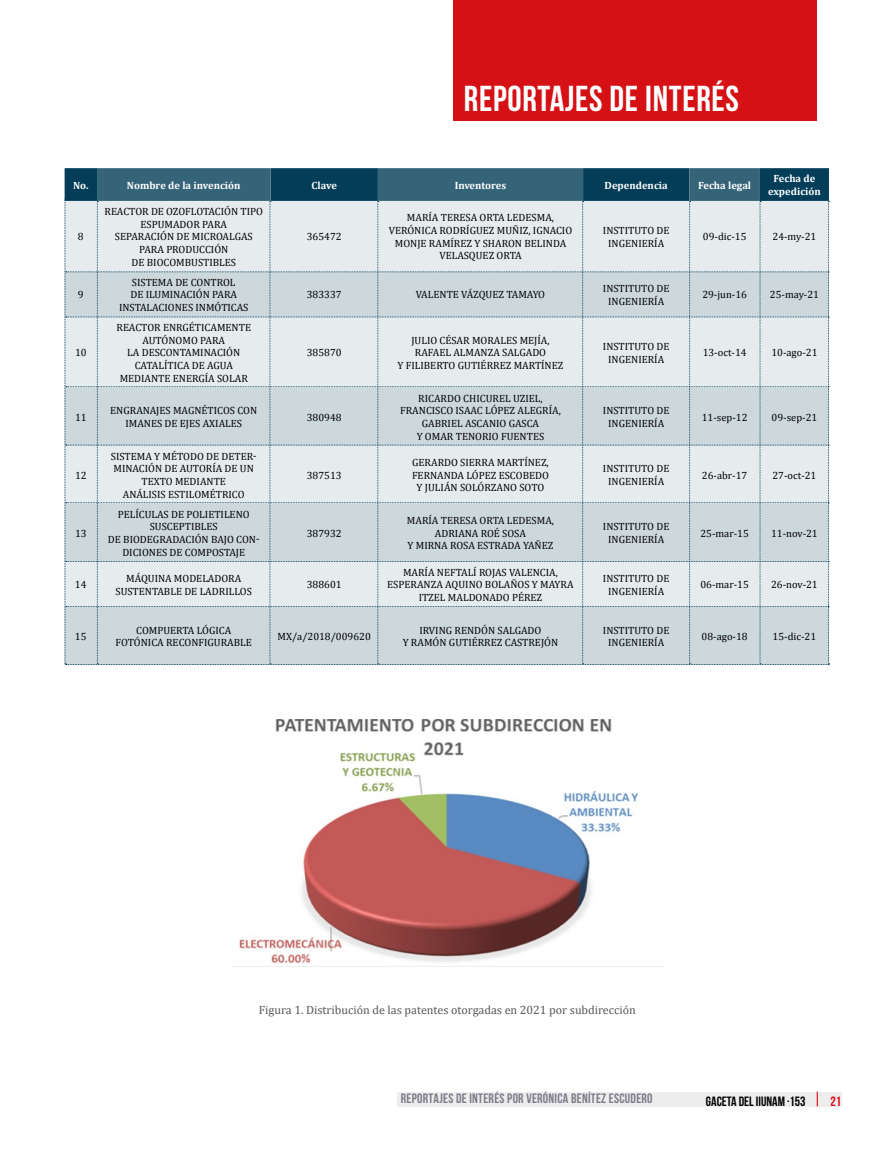
<style>
.page{position:relative;width:893px;height:1149px;background:#fff}
.page>*{position:absolute;margin:0;border:0;box-sizing:border-box;transform-origin:0 0}
.t1{font:700 36px "Bebas Neue";letter-spacing:.02em;color:#fff}
.t2{font:700 13.5px "Bebas Neue";letter-spacing:.02em;color:#7c7c89}
.t3{font:700 13.5px "Bebas Neue";color:#000}
.t4{font:700 13.5px "Bebas Neue";color:#e30613}
.t5{font:12px "Cambria";color:#585856}
.t6{font:10.5px/12.6px "Cambria";color:#000;text-align:center}
.t7{font:700 10.5px/12.6px "Cambria";color:#fff;text-align:center}
</style>
<div class="page">
<svg style="left:397px;top:1091px;width:444px;height:15px;background:#eeeded"></svg>
<div style="left:453px;top:0;width:364px;height:120px;background:#d61116"></div>
<img style="left:239px;top:719px;width:400px;height:245px">
<svg style="left:65px;top:168px;width:765px;height:497px;background:#cbd7dc"></svg>
<h1 class="t1" style="left:464px;top:79px;width:277px">REPORTAJES DE INTERÉS</h1>
<p class="t7" style="left:73px;top:178px;width:17px">No.</p>
<p class="t7" style="left:127px;top:178px;width:115px">Nombre de la invención</p>
<p class="t7" style="left:311px;top:178px;width:27px">Clave</p>
<p class="t7" style="left:455px;top:178px;width:53px">Inventores</p>
<p class="t7" style="left:605px;top:178px;width:65px">Dependencia</p>
<p class="t7" style="left:698px;top:178px;width:54px">Fecha legal</p>
<p class="t7" style="left:768px;top:172px;width:54px">Fecha de expedición</p>
<p class="t6" style="left:78px;top:230px;width:7px">8</p>
<p class="t6" style="left:104px;top:205px;width:160px">REACTOR DE OZOFLOTACIÓN TIPO<br>ESPUMADOR PARA<br>SEPARACIÓN DE MICROALGAS<br>PARA PRODUCCIÓN<br>DE BIOCOMBUSTIBLES</p>
<p class="t6" style="left:389px;top:211px;width:185px">MARÍA TERESA ORTA LEDESMA,<br>VERÓNICA RODRÍGUEZ MUÑIZ, IGNACIO<br>MONJE RAMÍREZ Y SHARON BELINDA<br>VELASQUEZ ORTA</p>
<p class="t6" style="left:603px;top:224px;width:68px">INSTITUTO DE<br>INGENIERÍA</p>
<p class="t6" style="left:703px;top:230px;width:45px">09-dic-15</p>
<p class="t6" style="left:772px;top:230px;width:45px">24-my-21</p>
<p class="t6" style="left:307px;top:230px;width:36px">365472</p>
<p class="t6" style="left:78px;top:288px;width:7px">9</p>
<p class="t6" style="left:75px;top:346px;width:13px">10</p>
<p class="t6" style="left:119px;top:276px;width:131px">SISTEMA DE CONTROL<br>DE ILUMINACIÓN PARA<br>INSTALACIONES INMÓTICAS</p>
<p class="t6" style="left:116px;top:321px;width:136px">REACTOR ENRGÉTICAMENTE<br>AUTÓNOMO PARA<br>LA DESCONTAMINACIÓN<br>CATALÍTICA DE AGUA<br>MEDIANTE ENERGÍA SOLAR</p>
<p class="t6" style="left:307px;top:288px;width:36px">383337</p>
<p class="t6" style="left:416px;top:288px;width:131px">VALENTE VÁZQUEZ TAMAYO</p>
<p class="t6" style="left:603px;top:282px;width:68px">INSTITUTO DE<br>INGENIERÍA</p>
<p class="t6" style="left:702px;top:288px;width:46px">29-jun-16</p>
<p class="t6" style="left:770px;top:288px;width:51px">25-may-21</p>
<p class="t6" style="left:307px;top:346px;width:36px">385870</p>
<p class="t6" style="left:397px;top:334px;width:167px">JULIO CÉSAR MORALES MEJÍA,<br>RAFAEL ALMANZA SALGADO<br>Y FILIBERTO GUTIÉRREZ MARTÍNEZ</p>
<p class="t6" style="left:603px;top:340px;width:68px">INSTITUTO DE<br>INGENIERÍA</p>
<p class="t6" style="left:703px;top:346px;width:45px">13-oct-14</p>
<p class="t6" style="left:771px;top:346px;width:48px">10-ago-21</p>
<p class="t6" style="left:75px;top:410px;width:13px">11</p>
<p class="t6" style="left:110px;top:404px;width:149px">ENGRANAJES MAGNÉTICOS CON<br>IMANES DE EJES AXIALES</p>
<p class="t6" style="left:307px;top:410px;width:36px">380948</p>
<p class="t6" style="left:75px;top:468px;width:13px">12</p>
<p class="t6" style="left:75px;top:526px;width:13px">13</p>
<p class="t6" style="left:111px;top:450px;width:147px">SISTEMA Y MÉTODO DE DETER-<br>MINACIÓN DE AUTORÍA DE UN<br>TEXTO MEDIANTE<br>ANÁLISIS ESTILOMÉTRICO</p>
<p class="t6" style="left:108px;top:507px;width:153px">PELÍCULAS DE POLIETILENO<br>SUSCEPTIBLES<br>DE BIODEGRADACIÓN BAJO CON-<br>DICIONES DE COMPOSTAJE</p>
<p class="t6" style="left:307px;top:468px;width:36px">387513</p>
<p class="t6" style="left:307px;top:526px;width:36px">387932</p>
<p class="t6" style="left:75px;top:578px;width:13px">14</p>
<p class="t6" style="left:116px;top:572px;width:138px">MÁQUINA MODELADORA<br>SUSTENTABLE DE LADRILLOS</p>
<p class="t6" style="left:307px;top:578px;width:36px">388601</p>
<p class="t6" style="left:400px;top:392px;width:162px">RICARDO CHICUREL UZIEL,<br>FRANCISCO ISAAC LÓPEZ ALEGRÍA,<br>GABRIEL ASCANIO GASCA<br>Y OMAR TENORIO FUENTES</p>
<p class="t6" style="left:603px;top:404px;width:68px">INSTITUTO DE<br>INGENIERÍA</p>
<p class="t6" style="left:702px;top:410px;width:47px">11-sep-12</p>
<p class="t6" style="left:772px;top:410px;width:47px">09-sep-21</p>
<p class="t6" style="left:412px;top:456px;width:138px">GERARDO SIERRA MARTÍNEZ,<br>FERNANDA LÓPEZ ESCOBEDO<br>Y JULIÁN SOLÓRZANO SOTO</p>
<p class="t6" style="left:603px;top:462px;width:68px">INSTITUTO DE<br>INGENIERÍA</p>
<p class="t6" style="left:702px;top:468px;width:47px">26-abr-17</p>
<p class="t6" style="left:772px;top:468px;width:45px">27-oct-21</p>
<p class="t6" style="left:407px;top:514px;width:149px">MARÍA TERESA ORTA LEDESMA,<br>ADRIANA ROÉ SOSA<br>Y MIRNA ROSA ESTRADA YAÑEZ</p>
<p class="t6" style="left:603px;top:520px;width:68px">INSTITUTO DE<br>INGENIERÍA</p>
<p class="t6" style="left:700px;top:526px;width:50px">25-mar-15</p>
<p class="t6" style="left:771px;top:526px;width:48px">11-nov-21</p>
<p class="t6" style="left:387px;top:565px;width:188px">MARÍA NEFTALÍ ROJAS VALENCIA,<br>ESPERANZA AQUINO BOLAÑOS Y MAYRA<br>ITZEL MALDONADO PÉREZ</p>
<p class="t6" style="left:603px;top:572px;width:68px">INSTITUTO DE<br>INGENIERÍA</p>
<p class="t6" style="left:700px;top:578px;width:50px">06-mar-15</p>
<p class="t6" style="left:771px;top:578px;width:48px">26-nov-21</p>
<p class="t6" style="left:75px;top:630px;width:13px">15</p>
<p class="t6" style="left:116px;top:623px;width:138px">COMPUERTA LÓGICA<br>FOTÓNICA RECONFIGURABLE</p>
<p class="t6" style="left:278px;top:630px;width:95px">MX/a/2018/009620</p>
<p class="t6" style="left:403px;top:623px;width:157px">IRVING RENDÓN SALGADO<br>Y RAMÓN GUTIÉRREZ CASTREJÓN</p>
<p class="t6" style="left:603px;top:623px;width:68px">INSTITUTO DE<br>INGENIERÍA</p>
<p class="t6" style="left:702px;top:630px;width:48px">08-ago-18</p>
<p class="t6" style="left:773px;top:630px;width:45px">15-dic-21</p>
<p class="t5" style="left:259px;top:1002px;width:378px">Figura 1. Distribución de las patentes otorgadas en 2021 por subdirección</p>
<p class="t2" style="left:401px;top:1090px;width:253px">REPORTAJES DE INTERÉS POR VERÓNICA BENÍTEZ ESCUDERO</p>
<p class="t3" style="left:706px;top:1093px;width:101px">GACETA DEL IIUNAM ·153</p>
<p class="t4" style="left:830px;top:1093px;width:12px">21</p>
</div>
